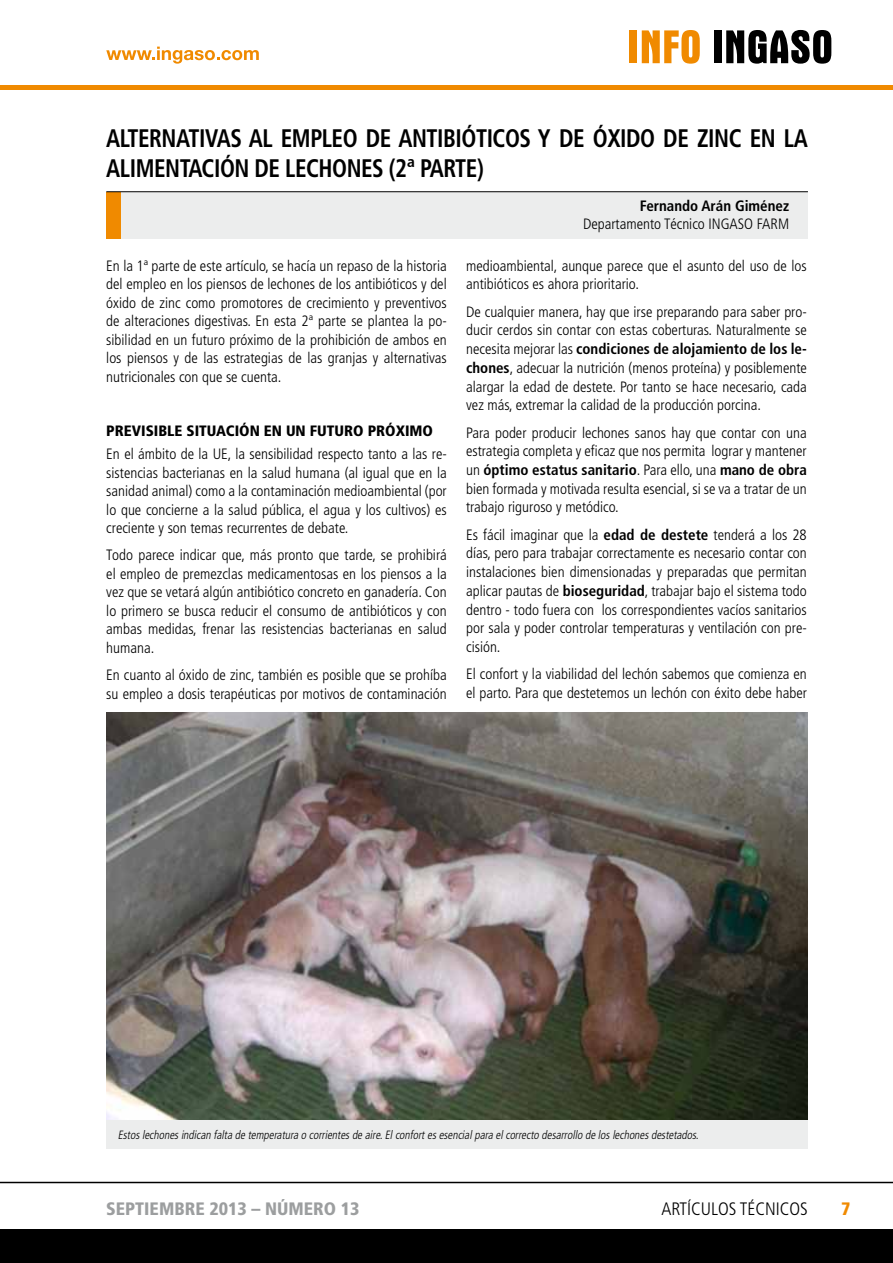
<style>
.page{position:relative;width:893px;height:1263px;background:#fff}
.page>*{position:absolute;margin:0;border:0;box-sizing:border-box;transform-origin:0 0}
.t1{font:700 condensed 25.35px/30.5px "Frutiger";letter-spacing:-.02em;color:#000;scale:.91 1}
.t2{font:900 condensed 18px "Frutiger";color:#9c9e9f}
.t3{font:300 condensed 18px "Frutiger";color:#000}
.t4{font:900 condensed 18px "Frutiger";color:#f08a00}
.t5{font:300 condensed 15px/18.8px "Frutiger";color:#000;text-align:justify}
.t6{font:900 condensed 15px "Frutiger";color:#000}
.t7{font:700 condensed 15px "Frutiger";color:#000}
.t8{font:italic 300 condensed 12px "Frutiger";color:#000;scale:.95 1}
.s1{font-weight:700}
</style>
<div class="page">
<hr style="left:0;top:85px;width:893px;height:4px;background:#f08a00">
<div style="left:630px;top:30px;width:7px;height:33px;background:#f08a00"></div>
<svg style="left:642px;top:30px;width:58px;height:34px"></svg>
<div style="left:714px;top:30px;width:8px;height:33px;background:#000"></div>
<svg style="left:726px;top:30px;width:105px;height:34px"></svg>
<div style="left:0;top:1229px;width:893px;height:34px;background:#000"></div>
<hr style="left:0;top:1182px;width:893px;height:1px;background:#000">
<svg style="left:106px;top:47px;width:153px;height:17px"></svg>
<div style="left:106px;top:192px;width:702px;height:47px;background:#eceded"></div>
<div style="left:106px;top:192px;width:15px;height:47px;background:#f08a00"></div>
<hr style="left:106px;top:191px;width:702px;height:1px;background:#000">
<div style="left:106px;top:1120px;width:702px;height:28px;background:#eceded"></div>
<img style="left:106px;top:712px;width:702px;height:408px">
<h1 class="t1" style="left:106px;top:123px;width:772px">ALTERNATIVAS AL EMPLEO DE ANTIBIÓTICOS Y DE ÓXIDO DE ZINC EN LA<br>ALIMENTACIÓN DE LECHONES (2ª PARTE)</h1>
<p class="t7" style="left:640px;top:197px;width:151px">Fernando Arán Giménez</p>
<p class="t5" style="left:583px;top:215px;width:208px">Departamento Técnico INGASO FARM</p>
<p class="t5" style="left:106px;top:256px;width:342px">En la 1ª parte de este artículo, se hacía un repaso de la historia del empleo en los piensos de lechones de los antibióticos y del óxido de zinc como promotores de crecimiento y preventivos de alteraciones digestivas. En esta 2ª parte se plantea la po&shy;sibilidad en un futuro próximo de la prohibición de ambos en los piensos y de las estrategias de las granjas y alternativas nutricionales con que se cuenta.</p>
<p class="t6" style="left:106px;top:422px;width:328px">PREVISIBLE SITUACIÓN EN UN FUTURO PRÓXIMO</p>
<p class="t5" style="left:106px;top:445px;width:342px">En el ámbito de la UE, la sensibilidad respecto tanto a las re&shy;sistencias bacterianas en la salud humana (al igual que en la sanidad animal) como a la contaminación medioambiental (por lo que concierne a la salud pública, el agua y los cultivos) es creciente y son temas recurrentes de debate.</p>
<p class="t5" style="left:106px;top:546px;width:342px">Todo parece indicar que, más pronto que tarde, se prohibirá el empleo de premezclas medicamentosas en los piensos a la vez que se vetará algún antibiótico concreto en ganadería. Con lo primero se busca reducir el consumo de antibióticos y con ambas medidas, frenar las resistencias bacterianas en salud humana.</p>
<p class="t5" style="left:106px;top:666px;width:342px">En cuanto al óxido de zinc, también es posible que se prohíba su empleo a dosis terapéuticas por motivos de contaminación</p>
<p class="t5" style="left:466px;top:256px;width:342px">medioambiental, aunque parece que el asunto del uso de los antibióticos es ahora prioritario.</p>
<p class="t5" style="left:466px;top:302px;width:342px">De cualquier manera, hay que irse preparando para saber pro&shy;ducir cerdos sin contar con estas coberturas. Naturalmente se necesita mejorar las <span class="s1">condiciones de alojamiento de los le&shy;chones</span>, adecuar la nutrición (menos proteína) y posiblemente alargar la edad de destete. Por tanto se hace necesario, cada vez más, extremar la calidad de la producción porcina.</p>
<p class="t5" style="left:466px;top:423px;width:342px">Para poder producir lechones sanos hay que contar con una estrategia completa y eficaz que nos permita lograr y mantener un <span class="s1">óptimo estatus sanitario</span>. Para ello, una <span class="s1">mano de obra </span>bien formada y motivada resulta esencial, si se va a tratar de un trabajo riguroso y metódico.</p>
<p class="t5" style="left:466px;top:525px;width:342px">Es fácil imaginar que la <span class="s1">edad de destete</span> tenderá a los 28 días, pero para trabajar correctamente es necesario contar con instalaciones bien dimensionadas y preparadas que permitan aplicar pautas de <span class="s1">bioseguridad</span>, trabajar bajo el sistema todo dentro - todo fuera con los correspondientes vacíos sanitarios por sala y poder controlar temperaturas y ventilación con pre&shy;cisión.</p>
<p class="t5" style="left:466px;top:665px;width:342px">El confort y la viabilidad del lechón sabemos que comienza en el parto. Para que destetemos un lechón con éxito debe haber</p>
<p class="t8" style="left:118px;top:1127px;width:615px">Estoslechonesindican falta de temperatura o corrientesde aire.Elconfortesesencialpara elcorrecto desarrollo de loslechonesdestetados.</p>
<p class="t2" style="left:106px;top:1198px;width:255px">SEPTIEMBRE 2013 – NÚMERO 13</p>
<p class="t3" style="left:661px;top:1199px;width:148px">ARTÍCULOS TÉCNICOS</p>
<p class="t4" style="left:841px;top:1198px;width:11px">7</p>
</div>
